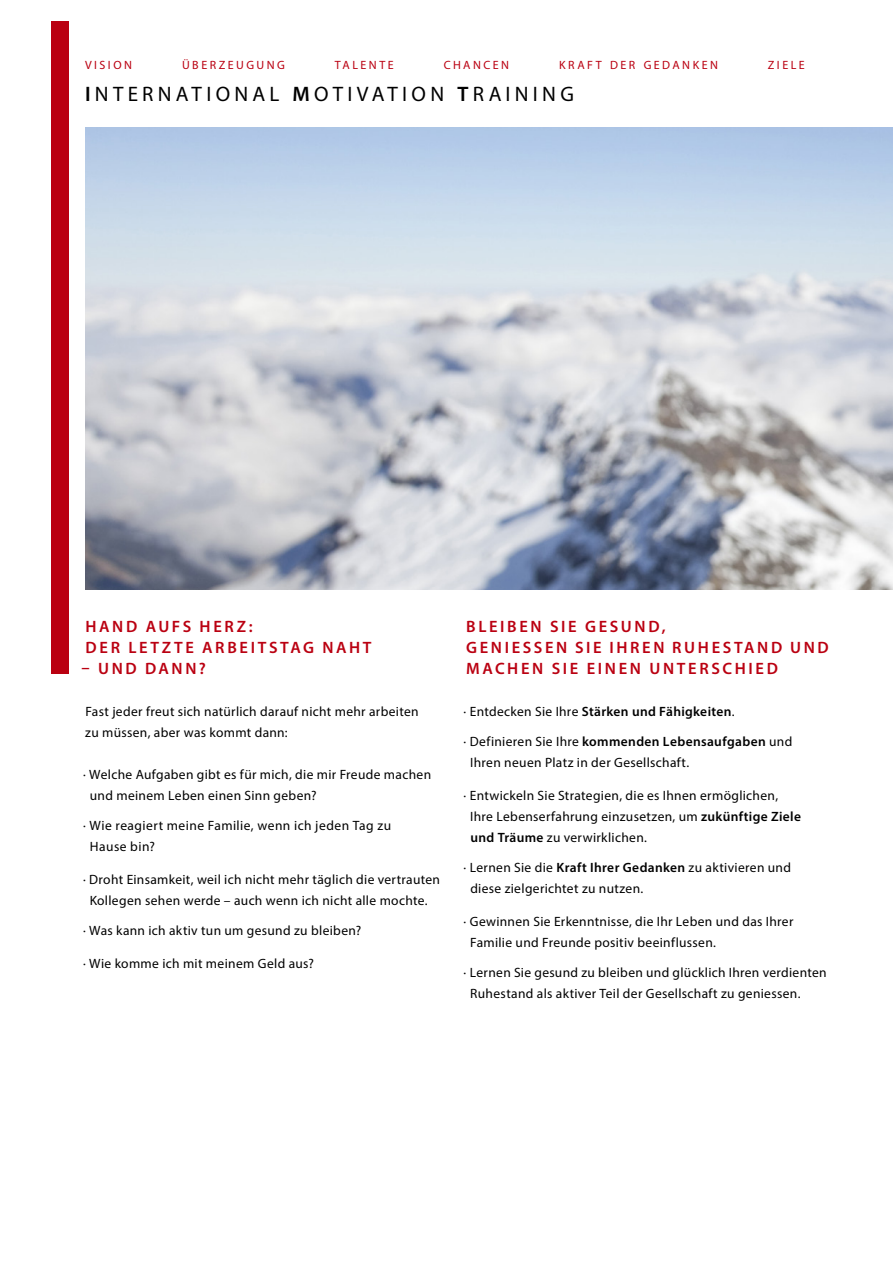
<style>
.page{position:relative;width:893px;height:1263px;background:#fff}
.page>*{position:absolute;margin:0;border:0;box-sizing:border-box;transform-origin:0 0}
.t1{font:21px "Myriad Pro";letter-spacing:.205em;color:#000}
.t2{font:600 16.5px/21px "Myriad Pro";letter-spacing:.16em;color:#ba0011}
.t3{font:13.5px/21px "Myriad Pro";letter-spacing:.025em;color:#000}
.t4{font:600 13.5px "Myriad Pro";letter-spacing:.025em;color:#000}
.t5{font:12px "Myriad Pro";letter-spacing:.205em;color:#ba0011}
.s1{font-weight:600}
.s2{font-weight:400}
</style>
<div class="page">
<div style="left:51px;top:21px;width:17px;height:653px;background:#ba0011"></div>
<img style="left:85px;top:128px;width:808px;height:462px">
<p class="t5" style="left:85px;top:57px;width:49px">VISION</p>
<p class="t5" style="left:182px;top:57px;width:104px">ÜBERZEUGUNG</p>
<p class="t5" style="left:335px;top:57px;width:60px">TALENTE</p>
<p class="t5" style="left:444px;top:57px;width:67px">CHANCEN</p>
<p class="t5" style="left:559px;top:57px;width:160px">KRAFT DER GEDANKEN</p>
<p class="t5" style="left:768px;top:57px;width:38px">ZIELE</p>
<h1 class="t1" style="left:85px;top:81px;width:490px"><span class="s1">I</span>NTERNATIONAL <span class="s1">M</span>OTIVATION <span class="s1">T</span>RAINING</h1>
<p class="t2" style="left:86px;top:615px;width:287px">HAND AUFS HERZ:<br>DER LETZTE ARBEITSTAG NAHT</p>
<p class="t2" style="left:81px;top:657px;width:126px">– UND DANN?</p>
<p class="t3" style="left:85px;top:700px;width:335px">Fast jeder freut sich natürlich darauf nicht mehr arbeiten zu müssen, aber was kommt dann:</p>
<p class="t3" style="left:90px;top:763px;width:343px;text-indent:-7px">· Welche Aufgaben gibt es für mich, die mir Freude machen und meinem Leben einen Sinn geben?</p>
<p class="t3" style="left:90px;top:814px;width:303px;text-indent:-7px">· Wie reagiert meine Familie, wenn ich jeden Tag zu<br>Hause bin?</p>
<p class="t3" style="left:83px;top:868px;width:359px;text-align:center">· Droht Einsamkeit, weil ich nicht mehr täglich die vertrauten<br>Kollegen sehen werde – auch wenn ich nicht alle mochte.</p>
<p class="t3" style="left:83px;top:919px;width:280px">· Was kann ich aktiv tun um gesund zu bleiben?</p>
<p class="t3" style="left:83px;top:952px;width:232px">· Wie komme ich mit meinem Geld aus?</p>
<p class="t2" style="left:466px;top:615px;width:364px">BLEIBEN SIE GESUND,<br>GENIESSEN SIE IHREN RUHESTAND UND<br>MACHEN SIE EINEN UNTERSCHIED</p>
<p class="t4" style="left:464px;top:702px;width:273px"><span class="s2">· Entdecken Sie Ihre</span> Stärken und Fähigkeiten<span class="s2">.</span></p>
<p class="t3" style="left:470px;top:730px;width:324px;text-indent:-7px">· Definieren Sie Ihre <span class="s1">kommenden Lebensaufgaben</span> und<br>Ihren neuen Platz in der Gesellschaft.</p>
<p class="t3" style="left:470px;top:784px;width:332px;text-indent:-7px">· Entwickeln Sie Strategien, die es Ihnen ermöglichen,<br>Ihre Lebenserfahrung einzusetzen, um <span class="s1">zukünftige Ziele und Träume</span> zu verwirklichen.</p>
<p class="t3" style="left:470px;top:856px;width:322px;text-indent:-7px">· Lernen Sie die <span class="s1">Kraft Ihrer Gedanken</span> zu aktivieren und diese zielgerichtet zu nutzen.</p>
<p class="t3" style="left:470px;top:910px;width:325px;text-indent:-7px">· Gewinnen Sie Erkenntnisse, die Ihr Leben und das Ihrer<br>Familie und Freunde positiv beeinflussen.</p>
<p class="t3" style="left:470px;top:961px;width:358px;text-indent:-7px">· Lernen Sie gesund zu bleiben und glücklich Ihren verdienten<br>Ruhestand als aktiver Teil der Gesellschaft zu geniessen.</p>
</div>
